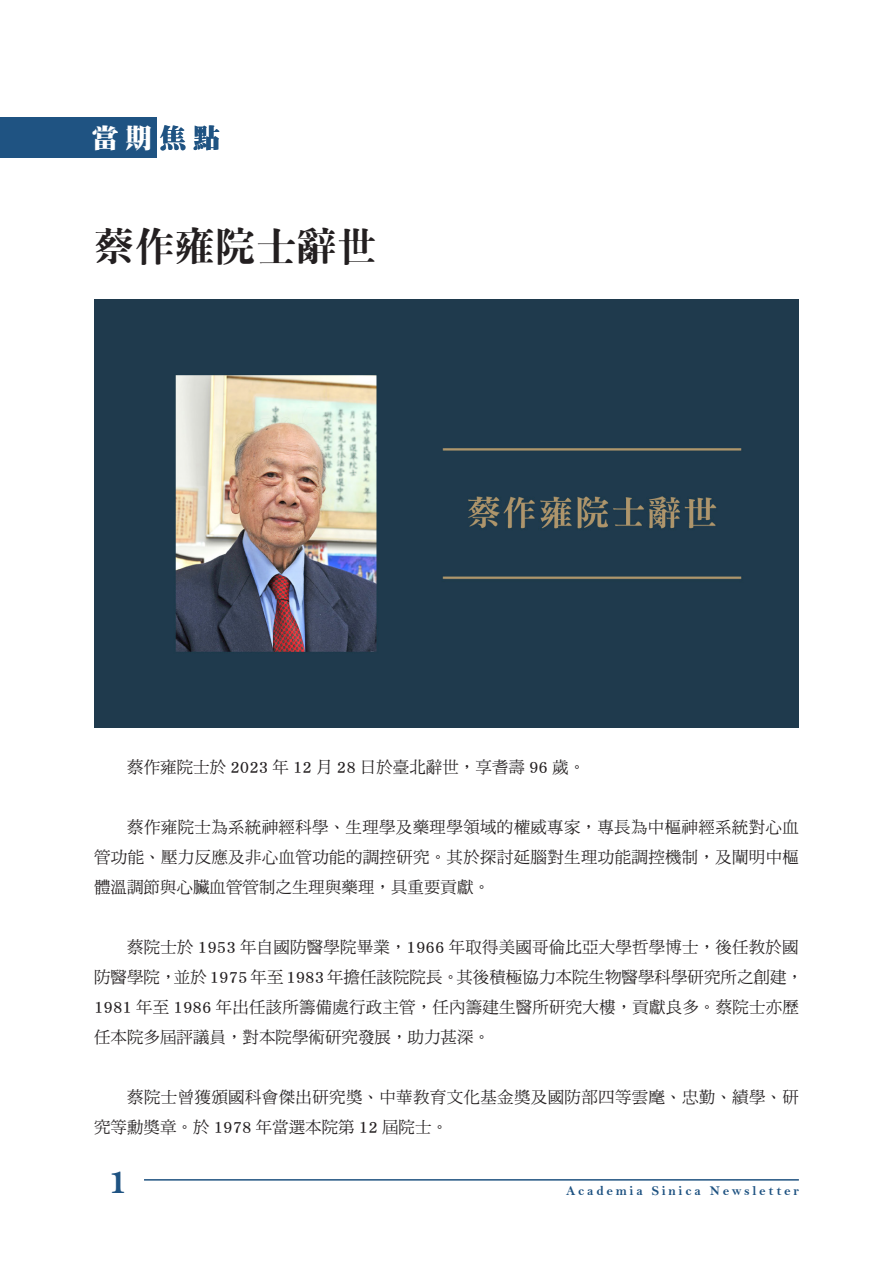
<style>
.page{position:relative;width:893px;height:1263px;background:#fff}
.page>*{position:absolute;margin:0;border:0;box-sizing:border-box;transform-origin:0 0}
.t1{font:40.5px "DF Ming XB WIN BF";color:#231f20}
.t2{font:40.5px "Bell MT Bold";color:#1f5382}
.t3{font:27px "DF Ming W12 WIN BF";color:#fff}
.t4{font:16.5px/30px "DF Ming Md HKP BF";color:#231f20;text-align:justify}
.t5{font:16.5px/30px "DF Ming Md HKP BF";letter-spacing:.02em;color:#231f20}
.t6{font:13.5px "Bell MT Bold";letter-spacing:.2em;color:#1f5382}
.s1{color:#1f5382}
</style>
<div class="page">
<hr style="left:144px;top:1179px;width:655px;height:1px;background:#205381">
<img style="left:94px;top:300px;width:705px;height:427px">
<div style="left:0;top:117px;width:156px;height:41px;background:#1f5382"></div>
<p class="t3" style="left:92px;top:124px;width:130px">當期<span class="s1">焦點</span></p>
<p class="t1" style="left:94px;top:225px;width:285px">蔡作雍院士辭世</p>
<p class="t4" style="left:127px;top:752px;width:459px">蔡作雍院士於 2023 年 12 月 28 日於臺北辭世，享耆壽 96 歲。</p>
<p class="t4" style="left:94px;top:812px;width:706px;text-indent:33px">蔡作雍院士為系統神經科學、生理學及藥理學領域的權威專家，專長為中樞神經系統對心血管功能、壓力反應及非心血管功能的調控研究。其於探討延腦對生理功能調控機制，及闡明中樞體溫調節與心臟血管管制之生理與藥理，具重要貢獻。</p>
<p class="t4" style="left:94px;top:932px;width:710px;text-align:left;text-indent:33px">蔡院士於 1953 年自國防醫學院畢業，1966 年取得美國哥倫比亞大學哲學博士，後任教於國防醫學院，並於 1975 年至 1983 年擔任該院院長。其後積極協力本院生物醫學科學研究所之創建，1981 年至 1986 年出任該所籌備處行政主管，任內籌建生醫所研究大樓，貢獻良多。蔡院士亦歷任本院多屆評議員，對本院學術研究發展，助力甚深。</p>
<p class="t5" style="left:94px;top:1082px;width:706px;text-indent:33px">蔡院士曾獲頒國科會傑出研究獎、中華教育文化基金獎及國防部四等雲麾、忠勤、績學、研究等勳獎章。於 1978 年當選本院第 12 屆院士。</p>
<h1 class="t2" style="left:107px;top:1155px;width:23px">1</h1>
<p class="t6" style="left:566px;top:1182px;width:234px">Academia Sinica Newsletter</p>
</div>
